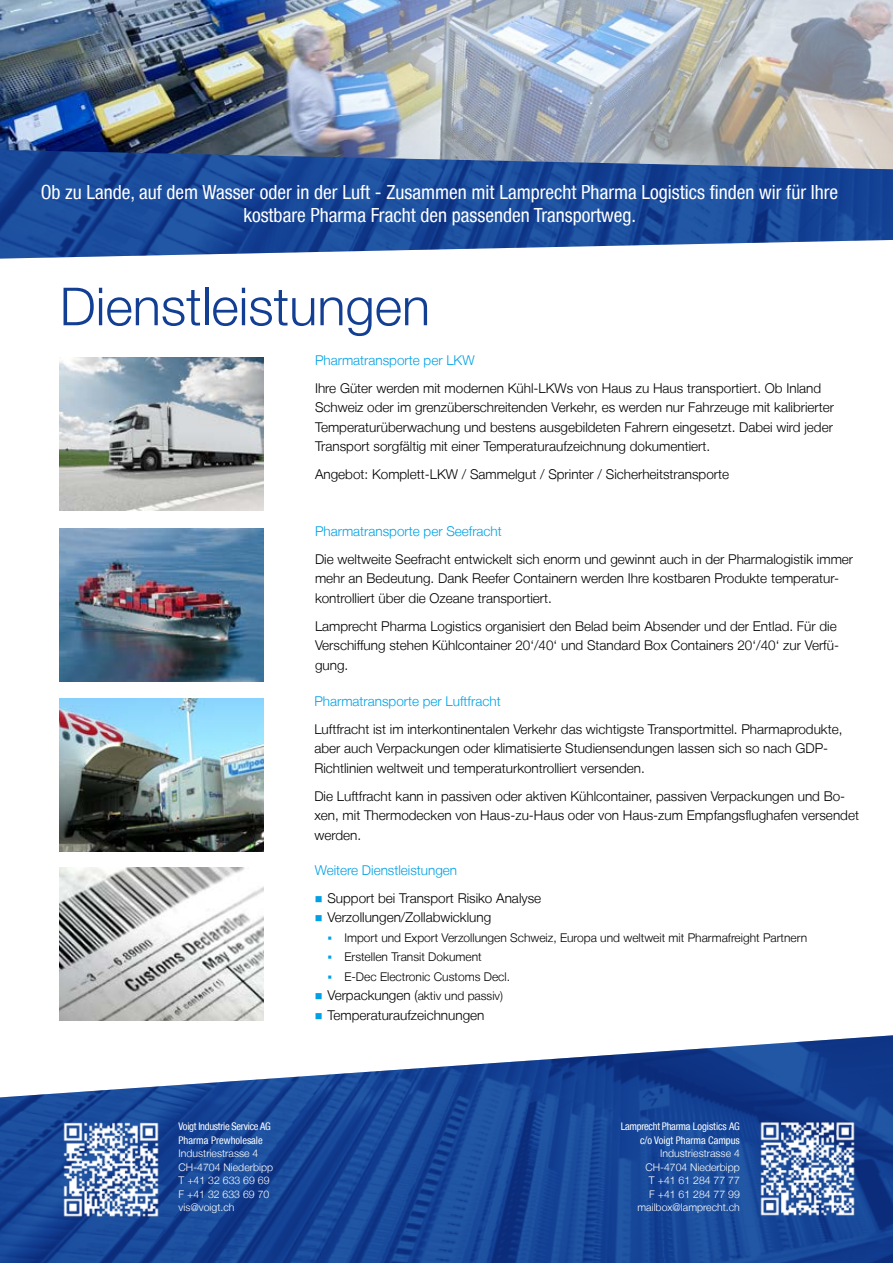
<style>
.page{position:relative;width:893px;height:1263px;background:#fff}
.page>*{position:absolute;margin:0;border:0;box-sizing:border-box;transform-origin:0 0}
.t1{font:300 52.5px "Helvetica Neue LT";color:#123f93}
.t2{font:condensed 19.5px/23.4px "Helvetica Neue LT";color:#fff;text-align:center}
.t3{font:300 13.5px/19.5px "Helvetica Neue LT";color:#000}
.t4{font:300 13.5px "Helvetica Neue LT";color:#00a1e5}
.t5{font:300 12px "Helvetica Neue LT";color:#000}
.t6{font:300 10.5px/13.5px "Helvetica Neue LT";color:#fff}
.t7{font:condensed 10.5px/13.5px "Helvetica Neue LT";color:#fff;text-align:right}
.t8{font:condensed 10.5px/13.5px "Helvetica Neue LT";letter-spacing:-.03em;color:#fff}
.s1{font-size:13.5px}
</style>
<div class="page">
<img style="left:0;top:1035px;width:893px;height:228px">
<img style="left:60px;top:1123px;width:102px;height:98px">
<img style="left:0;top:0;width:223px;height:150px">
<img style="left:60px;top:357px;width:204px;height:153px">
<img style="left:60px;top:698px;width:204px;height:153px">
<img style="left:60px;top:867px;width:204px;height:153px">
<img style="left:60px;top:528px;width:204px;height:153px">
<img style="left:757px;top:1123px;width:102px;height:96px">
<img style="left:223px;top:0;width:670px;height:150px">
<img style="left:0;top:150px;width:893px;height:109px">
<h2 class="t2" style="left:41px;top:180px;width:799px">Ob zu Lande, auf dem Wasser oder in der Luft - Zusammen mit Lamprecht Pharma Logistics finden wir für Ihre kostbare Pharma Fracht den passenden Transportweg.</h2>
<h1 class="t1" style="left:60px;top:274px;width:372px">Dienstleistungen</h1>
<p class="t4" style="left:315px;top:352px;width:161px">Pharmatransporte per LKW</p>
<p class="t3" style="left:315px;top:378px;width:520px">Ihre Güter werden mit modernen Kühl-LKWs von Haus zu Haus transportiert. Ob Inland Schweiz oder im grenzüberschreitenden Verkehr, es werden nur Fahrzeuge mit kalibrierter Temperaturüberwachung und bestens ausgebildeten Fahrern eingesetzt. Dabei wird jeder Transport sorgfältig mit einer Temperaturaufzeichnung dokumentiert.</p>
<p class="t3" style="left:315px;top:464px;width:416px">Angebot: Komplett-LKW / Sammelgut / Sprinter / Sicherheitstransporte</p>
<p class="t4" style="left:315px;top:523px;width:188px">Pharmatransporte per Seefracht</p>
<p class="t3" style="left:315px;top:549px;width:540px">Die weltweite Seefracht entwickelt sich enorm und gewinnt auch in der Pharmalogistik immer mehr an Bedeutung. Dank Reefer Containern werden Ihre kostbaren Produkte temperatur&shy;kontrolliert über die Ozeane transportiert.</p>
<p class="t3" style="left:315px;top:616px;width:525px">Lamprecht Pharma Logistics organisiert den Belad beim Absender und der Entlad. Für die<br>Verschiffung stehen Kühlcontainer 20‘/40‘ und Standard Box Containers 20‘/40‘ zur Verfü&shy;gung.</p>
<p class="t4" style="left:314px;top:693px;width:188px">Pharmatransporte per Luftfracht</p>
<p class="t3" style="left:314px;top:719px;width:530px">Luftfracht ist im interkontinentalen Verkehr das wichtigste Transportmittel. Pharmaprodukte, aber auch Verpackungen oder klimatisierte Studiensendungen lassen sich so nach GDP-<br>Richtlinien weltweit und temperaturkontrolliert versenden.</p>
<p class="t3" style="left:314px;top:786px;width:546px">Die Luftfracht kann in passiven oder aktiven Kühlcontainer, passiven Verpackungen und Bo&shy;xen, mit Thermodecken von Haus-zu-Haus oder von Haus-zum Empfangsflughafen versendet werden.</p>
<p class="t8" style="left:179px;top:1120px;width:94px">Voigt Industrie Service AG<br>Pharma Prewholesale</p>
<p class="t6" style="left:179px;top:1147px;width:96px">Industriestrasse 4<br>CH-4704 Niederbipp<br>T +41 32 633 69 69<br>F +41 32 633 69 70 vis@voigt.ch</p>
<p class="t4" style="left:315px;top:862px;width:144px">Weitere Dienstleistungen</p>
<p class="t3" style="left:327px;top:888px;width:215px">Support bei Transport Risiko Analyse<br>Verzollungen/Zollabwicklung</p>
<p class="t5" style="left:344px;top:930px;width:464px">Import und Export Verzollungen Schweiz, Europa und weltweit mit Pharmafreight Partnern</p>
<p class="t5" style="left:344px;top:950px;width:139px">Erstellen Transit Dokument</p>
<p class="t5" style="left:344px;top:969px;width:167px">E-Dec Electronic Customs Decl.</p>
<p class="t5" style="left:327px;top:989px;width:177px"><span class="s1">Verpackungen (</span>aktiv und passiv)</p>
<p class="t3" style="left:327px;top:1005px;width:159px">Temperaturaufzeichnungen</p>
<p class="t7" style="left:621px;top:1120px;width:121px">Lamprecht Pharma Logistics AG c/o Voigt Pharma Campus</p>
<p class="t6" style="left:638px;top:1147px;width:104px;text-align:right">Industriestrasse 4<br>CH-4704 Niederbipp<br>T +41 61 284 77 77<br>F +41 61 284 77 99 mailbox@lamprecht.ch</p>
</div>
